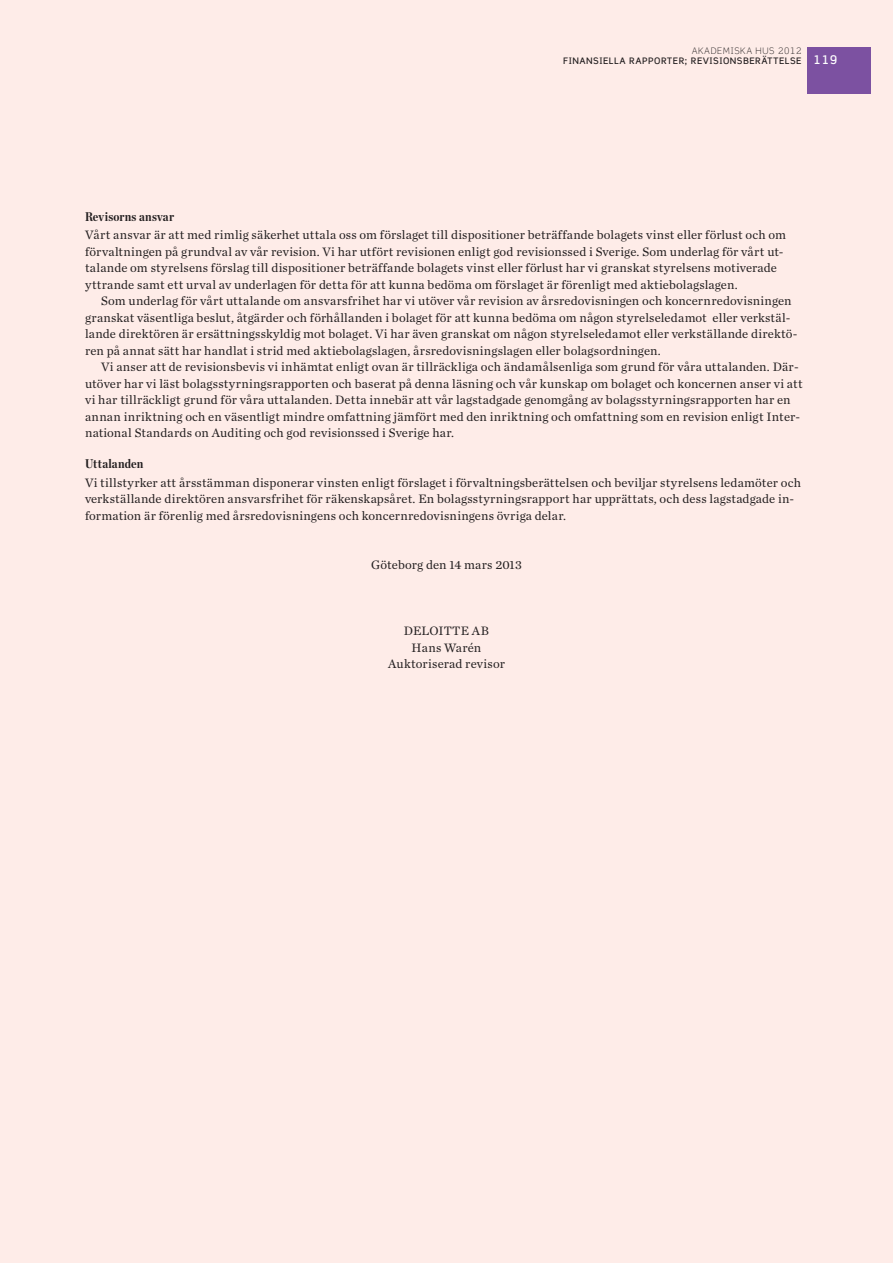
<style>
.page{position:relative;width:893px;height:1263px;background:#feece8}
.page>*{position:absolute;margin:0;border:0;box-sizing:border-box;transform-origin:0 0}
.t1{font:12.75px/16.5px "Chronicle Text G1";letter-spacing:.015em;color:#231f20}
.t2{font:700 12.75px "Chronicle Deck Cond";letter-spacing:.015em;color:#231f20}
.t3{font:12px "Scene AH Medium";color:#fff}
.t4{font:9px "Scene AH Medium";letter-spacing:.05em;color:#231f20}
.t5{font:9px "Scene AH Light";letter-spacing:.065em;color:#231f20}
</style>
<div class="page">
<div style="left:808px;top:47px;width:85px;height:47px;background:#7c51a1"></div>
<div style="left:872px;top:0;width:21px;height:1263px;background:#feece8"></div>
<p class="t5" style="left:692px;top:47px;width:111px">AKADEMISKA HUS 2012</p>
<p class="t4" style="left:563px;top:58px;width:240px">FINANSIELLA RAPPORTER; REVISIONSBERÄTTELSE</p>
<p class="t3" style="left:813px;top:56px;width:26px">119</p>
<p class="t2" style="left:85px;top:211px;width:91px">Revisorns ansvar</p>
<p class="t1" style="left:85px;top:228px;width:703px">Vårt ansvar är att med rimlig säkerhet uttala oss om förslaget till dispositioner beträffande bolagets vinst eller förlust och om förvaltningen på grundval av vår revision. Vi har utfört revisionen enligt god revisionssed i Sverige. Som underlag för vårt ut&shy;talande om styrelsens förslag till dispositioner beträffande bolagets vinst eller förlust har vi granskat styrelsens motiverade yttrande samt ett urval av underlagen för detta för att kunna bedöma om förslaget är förenligt med aktiebolagslagen.</p>
<p class="t1" style="left:85px;top:294px;width:714px;text-indent:16px">Som underlag för vårt uttalande om ansvarsfrihet har vi utöver vår revision av årsredovisningen och koncernredovisningen granskat väsentliga beslut, åtgärder och förhållanden i bolaget för att kunna bedöma om någon styrelseledamot eller verkstäl&shy;lande direktören är ersättningsskyldig mot bolaget. Vi har även granskat om någon styrelseledamot eller verkställande direktö&shy;ren på annat sätt har handlat i strid med aktiebolagslagen, årsredovisningslagen eller bolagsordningen.</p>
<p class="t1" style="left:85px;top:360px;width:719px;text-indent:16px">Vi anser att de revisionsbevis vi inhämtat enligt ovan är tillräckliga och ändamålsenliga som grund för våra uttalanden. Där&shy;utöver har vi läst bolagsstyrningsrapporten och baserat på denna läsning och vår kunskap om bolaget och koncernen anser vi att vi har tillräckligt grund för våra uttalanden. Detta innebär att vår lagstadgade genomgång av bolagsstyrningsrapporten har en annan inriktning och en väsentligt mindre omfattning jämfört med den inriktning och omfattning som en revision enligt Inter&shy;national Standards on Auditing och god revisionssed i Sverige har.</p>
<p class="t2" style="left:85px;top:459px;width:60px">Uttalanden</p>
<p class="t1" style="left:85px;top:476px;width:717px">Vi tillstyrker att årsstämman disponerar vinsten enligt förslaget i förvaltningsberättelsen och beviljar styrelsens ledamöter och verkställande direktören ansvarsfrihet för räkenskapsåret. En bolagsstyrningsrapport har upprättats, och dess lagstadgade in&shy;formation är förenlig med årsredovisningens och koncernredovisningens övriga delar.</p>
<p class="t1" style="left:371px;top:558px;width:152px">Göteborg den 14 mars 2013</p>
<p class="t1" style="left:388px;top:624px;width:118px;text-align:center">DELOITTE AB<br>Hans Warén<br>Auktoriserad revisor</p>
</div>
